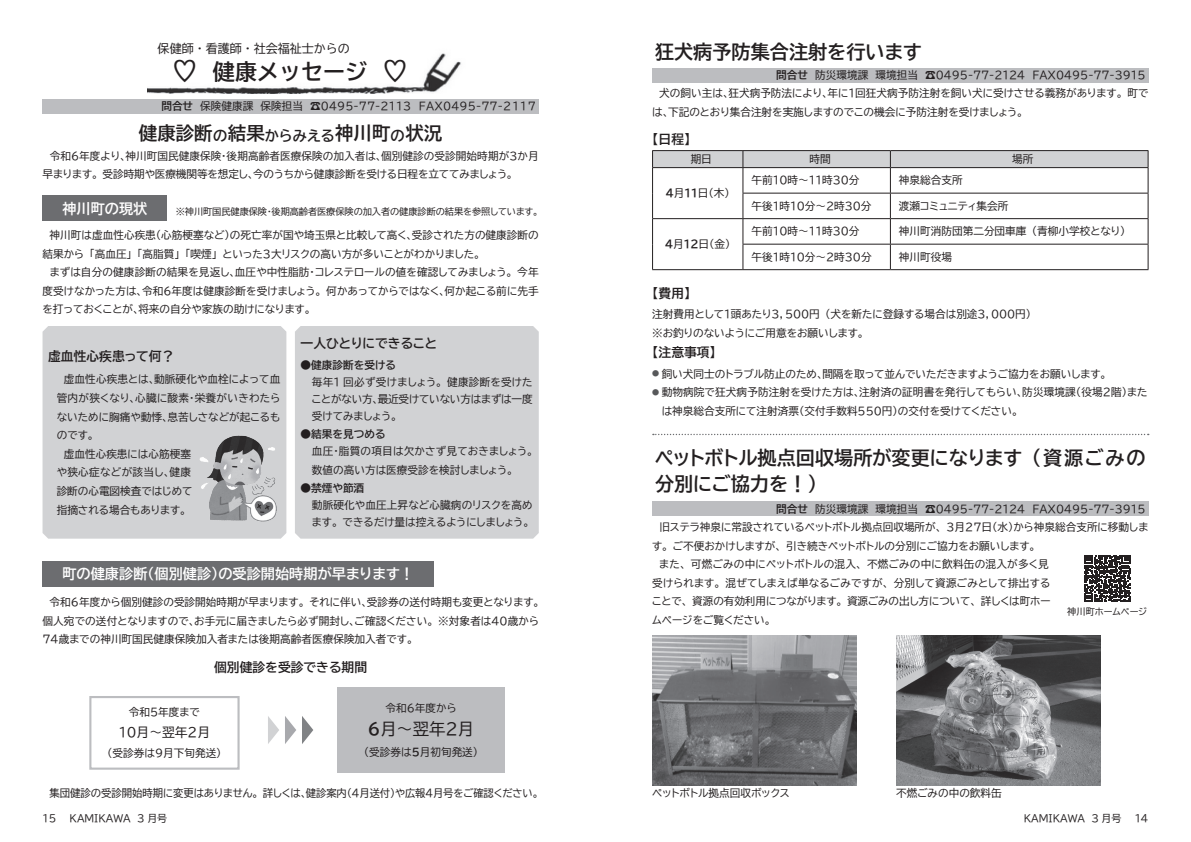
<style>
.page{position:relative;width:1191px;height:842px;background:#fff}
.page>*{position:absolute;margin:0;border:0;box-sizing:border-box;transform-origin:0 0}
.t1{font:40px "BIZ UD Gothic";color:#231f20;scale:1.2 1}
.t2{font:22px "BIZ UD Gothic Bold";color:#231f20}
.t3{font:19.1px/26.2px "BIZ UDP Gothic Bold";color:#231f20}
.t4{font:18.4px "BIZ UDP Gothic Bold";color:#231f20}
.t5{font:16.3px "BIZ UDP Gothic";color:#231f20}
.t6{font:14.2px "BIZ UDP Gothic Bold";color:#fff}
.t7{font:12.8px "BIZ UDP Gothic Bold";color:#231f20}
.t8{font:12.8px "BIZ UDP Gothic";color:#231f20}
.t9{font:12px "BIZ UD Gothic";color:#231f20}
.t10{font:10.6px/18.6px "BIZ UDP Gothic";color:#231f20}
.t11{font:10.6px "BIZ UDP Gothic Bold";color:#231f20}
.t12{font:9.9px "BIZ UDP Gothic";color:#231f20}
.t13{font:9.2px "BIZ UDP Gothic";letter-spacing:-.01em;color:#231f20}
.t14{font:7.1px "BIZ UDP Gothic";color:#57585a}
.s1{font-family:"BIZ UDP Gothic Bold"}
.s2{font-size:14.2px}
.s3{font-size:10.5px}
</style>
<div class="page">
<div style="left:43px;top:99px;width:496px;height:14px;background:#bcbdc0"></div>
<img style="left:147px;top:53px;width:314px;height:41px">
<div style="left:43px;top:196px;width:124px;height:25px;background:#6c6d70"></div>
<div style="left:43px;top:326px;width:243px;height:213px;background:#d1d2d4"></div>
<div style="left:295px;top:326px;width:244px;height:213px;background:#d1d2d4"></div>
<img style="left:196px;top:434px;width:84px;height:91px">
<div style="left:43px;top:561px;width:391px;height:26px;background:#6c6d70"></div>
<div style="left:89px;top:696px;width:151px;height:74px;border:2px solid #bcbdc0"></div>
<div style="left:337px;top:687px;width:168px;height:85px;background:#bcbdc0"></div>
<svg style="left:268px;top:716px;width:11px;height:28px"></svg>
<svg style="left:302px;top:716px;width:11px;height:28px"></svg>
<svg style="left:285px;top:716px;width:11px;height:28px"></svg>
<div style="left:652px;top:68px;width:496px;height:14px;background:#bcbdc0"></div>
<hr style="left:652px;top:150px;width:91px;height:1px;background:#231f20">
<hr style="left:743px;top:150px;width:147px;height:1px;background:#231f20">
<hr style="left:890px;top:150px;width:258px;height:1px;background:#231f20">
<svg style="left:652px;top:151px;width:496px;height:118px"></svg>
<hr style="left:652px;top:269px;width:91px;height:1px;background:#231f20">
<hr style="left:743px;top:269px;width:147px;height:1px;background:#231f20">
<hr style="left:890px;top:269px;width:258px;height:1px;background:#231f20">
<svg style="left:653px;top:434px;width:495px;height:1px"></svg>
<div style="left:652px;top:502px;width:496px;height:14px;background:#bcbdc0"></div>
<img style="left:652px;top:635px;width:204px;height:150px">
<img style="left:896px;top:635px;width:204px;height:150px">
<svg style="left:1084px;top:555px;width:46px;height:47px"></svg>
<p class="t9" style="left:158px;top:43px;width:193px">保健師・看護師・社会福祉士からの</p>
<h1 class="t1" style="left:173px;top:51px;width:21px">♡</h1>
<h2 class="t2" style="left:213px;top:61px;width:155px">健康メッセージ</h2>
<h1 class="t1" style="left:383px;top:51px;width:21px">♡</h1>
<p class="t10" style="left:161px;top:97px;width:376px"><span class="s1">問合せ</span>　保険健康課　保険担当　☎０４９５-７７-2113　FAX０４９５-７７-2117</p>
<h3 class="t4" style="left:139px;top:124px;width:305px">健康診断<span class="s2">の</span>結果<span class="s2">からみえる</span>神川町<span class="s2">の</span>状況</h3>
<p class="t10" style="left:43px;top:146px;width:497px">　令和６年度より、神川町国民健康保険・後期高齢者医療保険の加入者は、個別健診の受診開始時期が３か月早まります。受診時期や医療機関等を想定し、今のうちから健康診断を受ける日程を立ててみましょう。</p>
<h3 class="t6" style="left:62px;top:201px;width:87px">神川町の現状</h3>
<p class="t13" style="left:176px;top:207px;width:364px">※神川町国民健康保険・後期高齢者医療保険の加入者の健康診断の結果を参照しています。</p>
<p class="t10" style="left:222px;top:226px;width:318px;text-indent:-180px">　神川町は虚血性心疾患（心筋梗塞など）の死亡率が国や埼玉県と比較して高く、受診された方の健康診断のといった3大リスクの高い方が多いことがわかりました。</p>
<p class="t10" style="left:89px;top:244px;width:129px">「高血圧」「高脂質」「喫煙」</p>
<p class="t10" style="left:43px;top:244px;width:498px">結果から<br>　まずは自分の健康診断の結果を見返し、血圧や中性脂肪・コレステロールの値を確認してみましょう。今年度受けなかった方は、令和６年度は健康診断を受けましょう。何かあってからではなく、何か起こる前に先手を打っておくことが、将来の自分や家族の助けになります。</p>
<p class="t7" style="left:48px;top:350px;width:128px">虚血性心疾患って何?</p>
<p class="t10" style="left:57px;top:370px;width:225px">　虚血性心疾患とは、動脈硬化や血栓によって血管内が狭くなり、心臓に酸素・栄養がいきわたらないために胸痛や動悸、息苦しさなどが起こるものです。<br>　虚血性心疾患には心筋梗塞<br>や狭心症などが該当し、健康<br>診断の心電図検査ではじめて<br>指摘される場合もあります。</p>
<p class="t7" style="left:300px;top:337px;width:138px">一人ひとりにできること</p>
<p class="t11" style="left:300px;top:359px;width:97px">●健康診断を受ける</p>
<p class="t10" style="left:312px;top:373px;width:222px;line-height:17px;text-align:justify">毎年1 回必ず受けましょう。健康診断を受けたことがない方、最近受けていない方はまずは一度受けてみましょう。</p>
<p class="t11" style="left:300px;top:429px;width:86px">●結果を見つめる</p>
<p class="t10" style="left:312px;top:442px;width:223px">血圧・脂質の項目は欠かさず見ておきましょう。数値の高い方は医療受診を検討しましょう。</p>
<p class="t11" style="left:300px;top:483px;width:65px">●禁煙や節酒</p>
<p class="t10" style="left:312px;top:497px;width:222px;line-height:17px">動脈硬化や血圧上昇など心臓病のリスクを高めます。できるだけ量は控えるようにしましょう。</p>
<h3 class="t6" style="left:62px;top:567px;width:353px">町の健康診断（個別健診）の受診開始時期が早まります!</h3>
<p class="t10" style="left:43px;top:593px;width:499px;text-align:justify">　令和６年度から個別健診の受診開始時期が早まります。それに伴い、受診券の送付時期も変更となります。個人宛での送付となりますので、お手元に届きましたら必ず開封し、ご確認ください。 ※対象者は40歳から74歳までの神川町国民健康保険加入者または後期高齢者医療保険加入者です。</p>
<p class="t7" style="left:214px;top:661px;width:154px">個別健診を受診できる期間</p>
<p class="t10" style="left:385px;top:698px;width:72px">令和6年度から</p>
<h3 class="t5" style="left:368px;top:721px;width:108px"><span class="s1">6</span>月～翌年2月</h3>
<p class="t10" style="left:364px;top:743px;width:116px">（受診券は<span class="s1">5</span>月初旬発送(</p>
<p class="t10" style="left:50px;top:784px;width:491px">集団健診の受診開始時期に変更はありません。詳しくは、<span class="s3">健診案内４（ 月送付）や広報４月号をご確認ください。</span></p>
<p class="t10" style="left:129px;top:703px;width:73px">令和5年度まで</p>
<p class="t8" style="left:119px;top:726px;width:93px">10月～翌年2月</p>
<p class="t10" style="left:107px;top:744px;width:116px">（受診券は9月下旬発送(</p>
<p class="t12" style="left:43px;top:814px;width:126px">15　　KAMIKAWA　3 月号</p>
<h3 class="t3" style="left:655px;top:39px;width:268px">狂犬病予防集合注射を行います</h3>
<p class="t10" style="left:815px;top:66px;width:332px">防災環境課　環境担当　☎０４９５-７７-２１24　FAX０４９５-７７-3915</p>
<p class="t11" style="left:776px;top:70px;width:33px">問合せ</p>
<p class="t10" style="left:652px;top:84px;width:498px">　犬の飼い主は、狂犬病予防法により、年に１回狂犬病予防注射を飼い犬に受けさせる義務があります。町では、下記のとおり集合注射を実施しますのでこの機会に予防注射を受けましょう。</p>
<p class="t10" style="left:1012px;top:150px;width:23px">場所</p>
<p class="t7" style="left:652px;top:133px;width:40px">【日程【</p>
<p class="t10" style="left:690px;top:150px;width:23px">期日</p>
<p class="t10" style="left:666px;top:184px;width:65px"><span class="s1">4</span>月<span class="s1">11</span>日木（ (</p>
<p class="t10" style="left:809px;top:150px;width:23px">時間</p>
<p class="t10" style="left:899px;top:171px;width:65px">神泉総合支所</p>
<p class="t10" style="left:751px;top:171px;width:110px">午前10時～11時30分</p>
<p class="t10" style="left:665px;top:235px;width:67px"><span class="s1">4</span>月<span class="s1">12</span>日金（ (</p>
<p class="t7" style="left:652px;top:286px;width:40px">【費用【</p>
<p class="t10" style="left:751px;top:197px;width:122px">午後1時10分～2時30分</p>
<p class="t10" style="left:751px;top:222px;width:110px">午前10時～11時30分</p>
<p class="t10" style="left:751px;top:248px;width:122px">午後1時10分～2時30分</p>
<p class="t10" style="left:899px;top:197px;width:111px">渡瀬コミュニティ集会所</p>
<p class="t10" style="left:899px;top:222px;width:129px">神川町消防団第二分団車庫</p>
<p class="t10" style="left:1031px;top:222px;width:95px">（青柳小学校となり(</p>
<p class="t10" style="left:899px;top:248px;width:55px">神川町役場</p>
<p class="t10" style="left:652px;top:305px;width:214px">注射費用として１頭あたり３，５００円<br>※お釣りのないようにご用意をお願いします。</p>
<p class="t7" style="left:652px;top:346px;width:65px">【注意事項【</p>
<p class="t10" style="left:661px;top:364px;width:447px">飼い犬同士のトラブル防止のため、間隔を取って並んでいただきますようご協力をお願いします。</p>
<p class="t10" style="left:825px;top:305px;width:207px">（犬を新たに登録する場合は別途３，０００円(</p>
<p class="t14" style="left:652px;top:370px;width:9px">●</p>
<p class="t10" style="left:661px;top:383px;width:487px">動物病院で狂犬病予防注射を受けた方は、注射済の証明書を発行してもらい、防災環境課（役場２階）また</p>
<p class="t14" style="left:652px;top:389px;width:9px">●</p>
<p class="t10" style="left:661px;top:401px;width:358px">は神泉総合支所にて注射済票（交付手数料５５０円）の交付を受けてください。</p>
<h3 class="t3" style="left:655px;top:444px;width:368px">ペットボトル拠点回収場所が変更になります分別にご協力を!(</h3>
<p class="t10" style="left:815px;top:500px;width:332px">防災環境課　環境担当　☎０４９５-７７-２１24　FAX０４９５-７７-3915</p>
<h3 class="t3" style="left:1031px;top:444px;width:115px">（資源ごみの</h3>
<p class="t11" style="left:776px;top:504px;width:33px">問合せ</p>
<p class="t10" style="left:652px;top:518px;width:497px">　旧ステラ神泉に常設されているペットボトル拠点回収場所が、３月２7日水（ ）から神泉総合支所に移動します。ご不便おかけしますが、引き続きペットボトルの分別にご協力をお願いします。<br>　また、可燃ごみの中にペットボトルの混入、不燃ごみの中に飲料缶の混入が多く見<br>受けられます。混ぜてしまえば単なるごみですが、分別して資源ごみとして排出する<br>ことで、資源の有効利用につながります。資源ごみの出し方について、詳しくは町ホー<br>ムページをご覧ください。</p>
<p class="t13" style="left:1067px;top:607px;width:82px">神川町ホームページ</p>
<p class="t10" style="left:652px;top:784px;width:139px">ペットボトル拠点回収ボックス</p>
<p class="t10" style="left:896px;top:784px;width:107px">不燃ごみの中の飲料缶</p>
<p class="t12" style="left:1023px;top:814px;width:99px">KAMIKAWA　3 月号</p>
<p class="t12" style="left:1134px;top:814px;width:15px">14</p>
</div>
